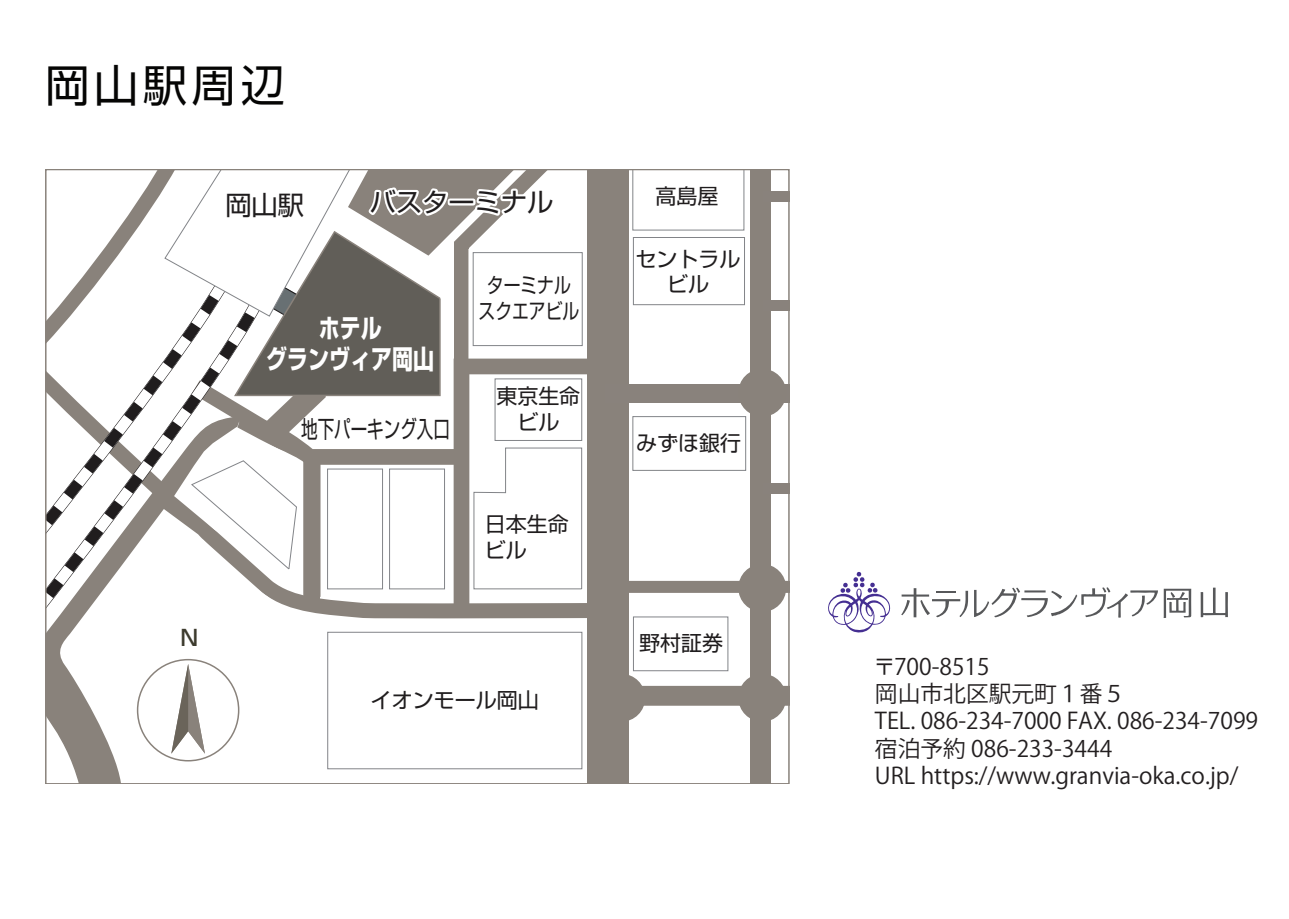
<style>
.page{position:relative;width:1289px;height:919px;background:#fff}
.page>*{position:absolute;margin:0;border:0;box-sizing:border-box;transform-origin:0 0}
.t1{font:43.95px "Shin Go Pro";letter-spacing:.11em;color:#050504}
.t2{font:700 26.25px/31.5px "Shin Go Pro";color:#fff;text-align:center;scale:.8 1}
.t3{font:26.25px "Shin Go Pro";color:#201d1e}
.t4{font:23.55px "Shin Go Pro";color:#201d1e;scale:.7 1}
.t5{font:22.8px/27.3px "Koz Go Pro";color:#231f20}
.t6{font:500 21.75px "Shin Go Pro";color:#3d3b2e}
.t7{font:21px/26.2px "Shin Go Pro";color:#201d1e;text-align:center}
.t8{font:21px/26.2px "Shin Go Pro";color:#201d1e;text-align:center;scale:.8 1}
</style>
<div class="page">
<div style="left:609px;top:581px;width:194px;height:12px;background:#89827b"></div>
<div style="left:587px;top:143px;width:41px;height:693px;background:#89827b"></div>
<div style="left:750px;top:143px;width:21px;height:693px;background:#89827b"></div>
<div style="left:605px;top:384px;width:193px;height:18px;background:#89827c"></div>
<div style="left:604px;top:685px;width:195px;height:20px;background:#89827b;border:2px solid #89827b"></div>
<div style="left:763px;top:192px;width:34px;height:10px;background:#89827c"></div>
<div style="left:763px;top:301px;width:34px;height:10px;background:#89827c"></div>
<div style="left:763px;top:483px;width:34px;height:10px;background:#89827c"></div>
<div style="left:738px;top:369px;width:48px;height:47px;background:#89827b;border:2px solid #89827b;border-radius:50%"></div>
<div style="left:738px;top:564px;width:48px;height:48px;background:#89827b;border:2px solid #89827b;border-radius:50%"></div>
<div style="left:738px;top:673px;width:48px;height:48px;background:#89827b;border:2px solid #89827b;border-radius:50%"></div>
<div style="left:597px;top:673px;width:48px;height:48px;background:#89827b;border:2px solid #89827b;border-radius:50%"></div>
<svg style="left:54px;top:614px;width:531px;height:167px"></svg>
<svg style="left:48px;top:172px;width:302px;height:485px"></svg>
<div style="left:633px;top:616px;width:95px;height:55px;background:#fff;border:1px solid #828488"></div>
<div style="left:632px;top:416px;width:114px;height:54px;background:#fff;border:1px solid #828488"></div>
<div style="left:633px;top:237px;width:112px;height:68px;border:1px solid #828488"></div>
<svg style="left:164px;top:172px;width:10px;height:145px"></svg>
<div style="left:632px;top:162px;width:112px;height:68px;background:#fff;border:1px solid #828488"></div>
<svg style="left:174px;top:172px;width:413px;height:442px"></svg>
<svg style="left:632px;top:422px;width:112px;height:49px"></svg>
<div style="left:137px;top:659px;width:102px;height:102px;border:2px solid #89827b;border-radius:50%"></div>
<svg style="left:171px;top:663px;width:34px;height:90px"></svg>
<div style="left:790px;top:112px;width:194px;height:759px;background:#fff"></div>
<div style="left:0;top:784px;width:851px;height:104px;background:#fff"></div>
<div style="left:0;top:65px;width:832px;height:104px;background:#fff"></div>
<svg style="left:828px;top:572px;width:62px;height:61px"></svg>
<svg style="left:1200px;top:587px;width:27px;height:31px"></svg>
<svg style="left:1163px;top:588px;width:28px;height:30px"></svg>
<svg style="left:901px;top:588px;width:67px;height:29px"></svg>
<svg style="left:974px;top:587px;width:183px;height:30px"></svg>
<div style="left:327px;top:632px;width:255px;height:137px;border:1px solid #828488"></div>
<h1 class="t1" style="left:45px;top:49px;width:241px">岡山駅周辺</h1>
<p class="t3" style="left:225px;top:183px;width:80px">岡山駅</p>
<p class="t3" style="left:370px;top:180px;width:185px">バスターミナル</p>
<p class="t6" style="left:180px;top:620px;width:19px">N</p>
<p class="t2" style="left:266px;top:309px;width:211px">ホテル<br>グランヴィア岡山</p>
<p class="t4" style="left:301px;top:409px;width:214px">地下パーキング入口</p>
<p class="t8" style="left:478px;top:269px;width:127px">ターミナルスクエアビル</p>
<p class="t7" style="left:496px;top:380px;width:85px">東京生命ビル</p>
<p class="t7" style="left:485px;top:508px;width:85px;text-align:left">日本生命ビル</p>
<p class="t7" style="left:371px;top:684px;width:169px">イオンモール岡山</p>
<p class="t7" style="left:654px;top:180px;width:64px">高島屋</p>
<p class="t7" style="left:635px;top:244px;width:106px;line-height:24.8px">セントラルビル</p>
<p class="t7" style="left:636px;top:428px;width:106px">みずほ銀行</p>
<p class="t7" style="left:639px;top:626px;width:85px">野村証券</p>
<p class="t5" style="left:873px;top:653px;width:386px">〒700-8515<br>岡山市北区駅元町１番５<br>TEL. 086-234-7000 FAX. 086-234-7099宿泊予約 086-233-3444<br>URL https://www.granvia-oka.co.jp/</p>
</div>
